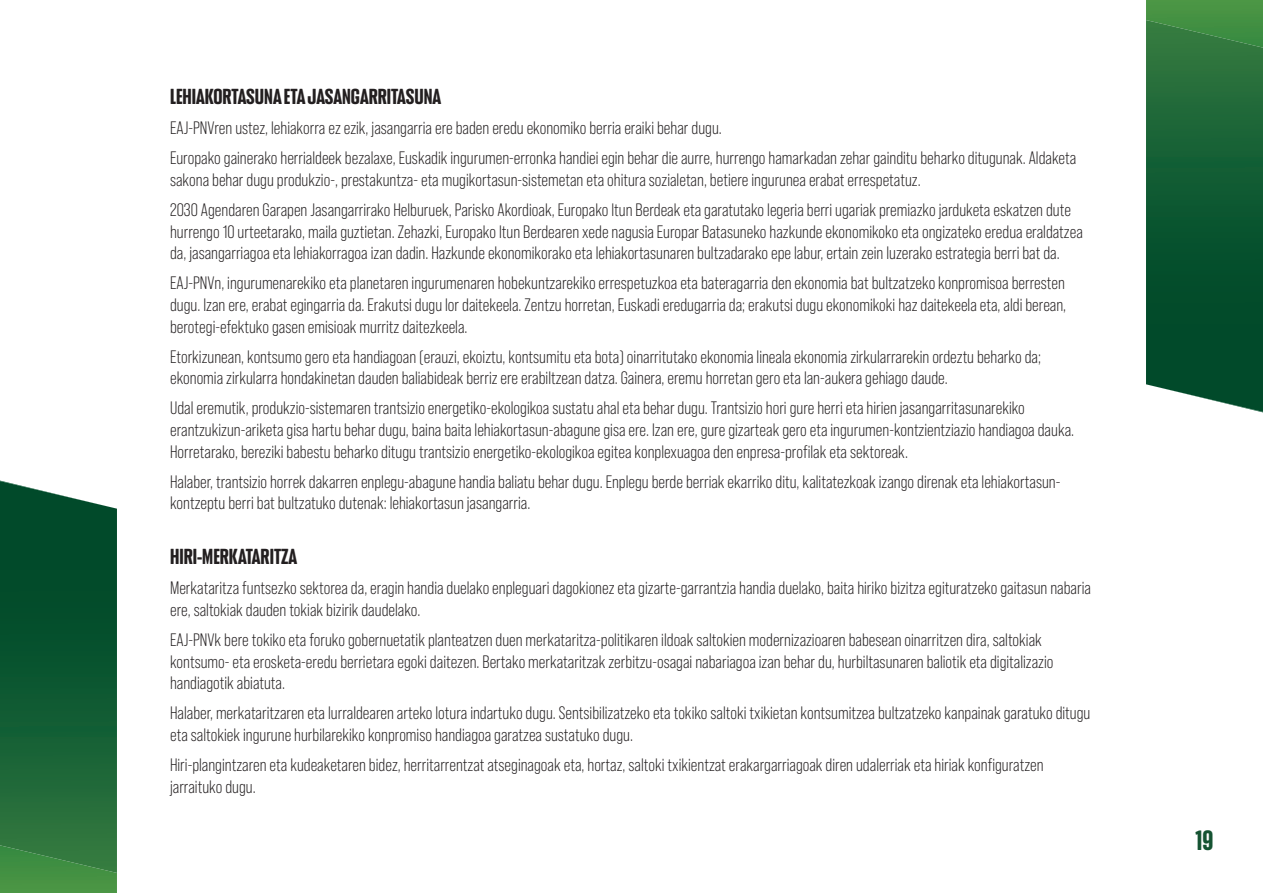
<style>
.page{position:relative;width:1263px;height:893px;background:#fff}
.page>*{position:absolute;margin:0;border:0;box-sizing:border-box;transform-origin:0 0}
.t1{font:700 27px "Anguita Sans";color:#155332}
.t2{font:700 21px "Anguita Sans";color:#231f20}
.t3{font:18px/21.6px "Bebas Neue Pro";color:#231f20}
</style>
<div class="page">
<div style="left:1146px;top:0;width:117px;height:20px;background:#499444"></div>
<svg style="left:1146px;top:20px;width:117px;height:392px;background:#1a6139"></svg>
<div style="left:0;top:873px;width:117px;height:20px;background:#499444"></div>
<svg style="left:0;top:481px;width:117px;height:392px;background:#1a6139"></svg>
<p class="t2" style="left:170px;top:85px;width:273px">LEHIAKORTASUNA ETA JASANGARRITASUNA</p>
<p class="t3" style="left:170px;top:113px;width:908px;line-height:30.2px">EAJ-PNVren ustez, lehiakorra ez ezik, jasangarria ere baden eredu ekonomiko berria eraiki behar dugu.<br>Europako gainerako herrialdeek bezalaxe, Euskadik ingurumen-erronka handiei egin behar die aurre, hurrengo hamarkadan zehar gainditu beharko ditugunak. Aldaketa</p>
<p class="t3" style="left:170px;top:165px;width:902px;line-height:30.2px">sakona behar dugu produkzio-, prestakuntza- eta mugikortasun-sistemetan eta ohitura sozialetan, betiere ingurunea erabat errespetatuz.<br>2030 Agendaren Garapen Jasangarrirako Helburuek, Parisko Akordioak, Europako Itun Berdeak eta garatutako legeria berri ugariak premiazko jarduketa eskatzen dute</p>
<p class="t3" style="left:170px;top:221px;width:914px">hurrengo 10 urteetarako, maila guztietan. Zehazki, Europako Itun Berdearen xede nagusia Europar Batasuneko hazkunde ekonomikoko eta ongizateko eredua eraldatzea da, jasangarriagoa eta lehiakorragoa izan dadin. Hazkunde ekonomikorako eta lehiakortasunaren bultzadarako epe labur, ertain zein luzerako estrategia berri bat da.</p>
<p class="t3" style="left:170px;top:272px;width:898px;text-align:justify">EAJ-PNVn, ingurumenarekiko eta planetaren ingurumenaren hobekuntzarekiko errespetuzkoa eta bateragarria den ekonomia bat bultzatzeko konpromisoa berresten dugu. Izan ere, erabat egingarria da. Erakutsi dugu lor daitekeela. Zentzu horretan, Euskadi eredugarria da; erakutsi dugu ekonomikoki haz daitekeela eta, aldi berean, berotegi-efektuko gasen emisioak murritz daitezkeela.</p>
<p class="t3" style="left:170px;top:346px;width:872px">Etorkizunean, kontsumo gero eta handiagoan (erauzi, ekoiztu, kontsumitu eta bota) oinarritutako ekonomia lineala ekonomia zirkularrarekin ordeztu beharko da; ekonomia zirkularra hondakinetan dauden baliabideak berriz ere erabiltzean datza. Gainera, eremu horretan gero eta lan-aukera gehiago daude.</p>
<p class="t3" style="left:170px;top:397px;width:905px">Udal eremutik, produkzio-sistemaren trantsizio energetiko-ekologikoa sustatu ahal eta behar dugu. Trantsizio hori gure herri eta hirien jasangarritasunarekiko erantzukizun-ariketa gisa hartu behar dugu, baina baita lehiakortasun-abagune gisa ere. Izan ere, gure gizarteak gero eta ingurumen-kontzientziazio handiagoa dauka.<br>Horretarako, bereziki babestu beharko ditugu trantsizio energetiko-ekologikoa egitea konplexuagoa den enpresa-profilak eta sektoreak.</p>
<p class="t3" style="left:170px;top:471px;width:892px">Halaber, trantsizio horrek dakarren enplegu-abagune handia baliatu behar dugu. Enplegu berde berriak ekarriko ditu, kalitatezkoak izango direnak eta lehiakortasun&shy;kontzeptu berri bat bultzatuko dutenak: lehiakortasun jasangarria.</p>
<p class="t2" style="left:170px;top:546px;width:129px">HIRI-MERKATARITZA</p>
<p class="t3" style="left:170px;top:577px;width:922px">Merkataritza funtsezko sektorea da, eragin handia duelako enpleguari dagokionez eta gizarte-garrantzia handia duelako, baita hiriko bizitza egituratzeko gaitasun nabaria ere, saltokiak dauden tokiak bizirik daudelako.</p>
<p class="t3" style="left:170px;top:629px;width:885px">EAJ-PNVk bere tokiko eta foruko gobernuetatik planteatzen duen merkataritza-politikaren ildoak saltokien modernizazioaren babesean oinarritzen dira, saltokiak kontsumo- eta erosketa-eredu berrietara egoki daitezen. Bertako merkataritzak zerbitzu-osagai nabariagoa izan behar du, hurbiltasunaren baliotik eta digitalizazio handiagotik abiatuta.</p>
<p class="t3" style="left:170px;top:702px;width:922px">Halaber, merkataritzaren eta lurraldearen arteko lotura indartuko dugu. Sentsibilizatzeko eta tokiko saltoki txikietan kontsumitzea bultzatzeko kanpainak garatuko ditugu eta saltokiek ingurune hurbilarekiko konpromiso handiagoa garatzea sustatuko dugu.</p>
<p class="t3" style="left:170px;top:754px;width:875px">Hiri-plangintzaren eta kudeaketaren bidez, herritarrentzat atseginagoak eta, hortaz, saltoki txikientzat erakargarriagoak diren udalerriak eta hiriak konfiguratzen jarraituko dugu.</p>
<h1 class="t1" style="left:1195px;top:826px;width:19px">19</h1>
</div>
